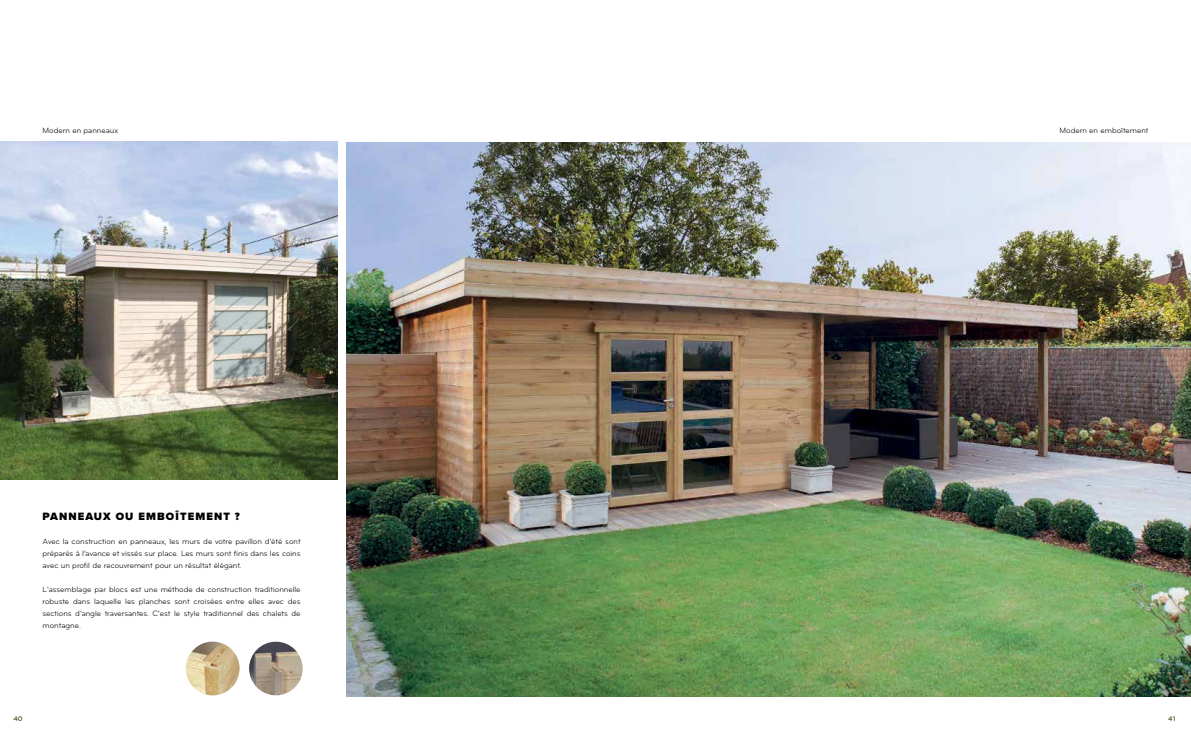
<style>
.page{position:relative;width:1191px;height:738px;background:#fff}
.page>*{position:absolute;margin:0;border:0;box-sizing:border-box;transform-origin:0 0}
.t1{font:900 11px "Proxima Nova";letter-spacing:.1em;color:#000}
.t2{font:8px/12px "Bryant Pro";color:#000;text-align:justify}
.t3{font:700 7px "Bryant Pro";color:#4f6526}
</style>
<div class="page">
<img style="left:0;top:142px;width:337px;height:337px">
<img style="left:347px;top:143px;width:844px;height:552px">
<img style="left:186px;top:641px;width:53px;height:53px;border-radius:27px">
<img style="left:249px;top:641px;width:54px;height:53px;border-radius:27px">
<p class="t2" style="left:43px;top:124px;width:77px">Modern en panneaux</p>
<p class="t2" style="left:1059px;top:124px;width:90px">Modern en emboîtement</p>
<h1 class="t1" style="left:43px;top:507px;width:199px">PANNEAUX OU EMBOÎTEMENT ?</h1>
<p class="t2" style="left:43px;top:534px;width:259px">Avec la construction en panneaux, les murs de votre pavillon d'été sont préparés à l'avance et vissés sur place. Les murs sont finis dans les coins avec un profil de recouvrement pour un résultat élégant.</p>
<p class="t2" style="left:43px;top:582px;width:259px">L'assemblage par blocs est une méthode de construction traditionnelle robuste dans laquelle les planches sont croisées entre elles avec des sections d'angle traversantes. C'est le style traditionnel des chalets de montagne.</p>
<p class="t3" style="left:13px;top:713px;width:11px">40</p>
<p class="t3" style="left:1168px;top:713px;width:9px">41</p>
</div>
